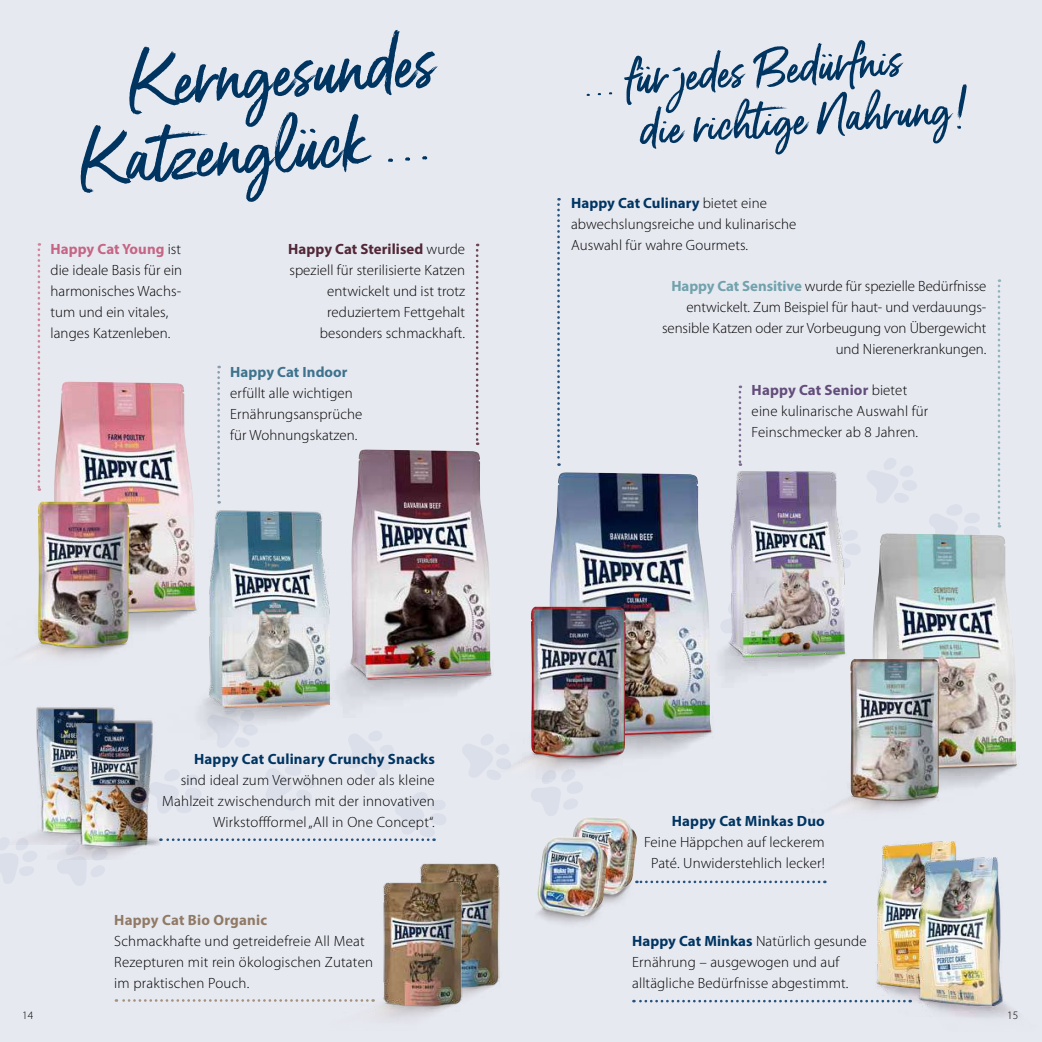
<style>
.page{position:relative;width:1042px;height:1042px;background:#fff}
.page>*{position:absolute;margin:0;border:0;box-sizing:border-box;transform-origin:0 0}
.t1{font:74.9px/74.9px "Gotcha Standup HD";color:#003562;text-align:right}
.t2{font:48.82px/52px "Gotcha Standup HD";color:#003562}
.t3{font:300 14.88px/21px "Myriad Pro";letter-spacing:.005em;color:#000}
.t4{font:700 14.88px "Myriad Pro";letter-spacing:.015em;color:#003562}
.t5{font:700 14.88px "Myriad Pro";letter-spacing:.015em;color:#907a65}
.t6{font:700 14.88px "Myriad Pro";letter-spacing:.005em;color:#3e738d}
.t7{font:300 11.38px "Myriad Pro";color:#000}
.s1{font-weight:700;color:#c56583}
.s2{font-weight:700;color:#522837}
.s3{font-weight:700;color:#003562}
.s4{font-weight:700;color:#71a2ac}
.s5{font-weight:700;color:#624c7a}
</style>
<div class="page">
<div style="left:0;top:0;width:546px;height:1042px;background:#e7e9f1"></div>
<div style="left:502px;top:0;width:540px;height:1042px;background:#e7e9f1"></div>
<svg style="left:929px;top:505px;width:51px;height:28px"></svg>
<svg style="left:867px;top:458px;width:50px;height:45px"></svg>
<svg style="left:844px;top:530px;width:16px;height:38px"></svg>
<svg style="left:721px;top:603px;width:10px;height:26px"></svg>
<svg style="left:533px;top:799px;width:45px;height:17px"></svg>
<svg style="left:57px;top:859px;width:48px;height:27px"></svg>
<svg style="left:0;top:837px;width:37px;height:47px"></svg>
<img style="left:548px;top:472px;width:164px;height:265px">
<img style="left:573px;top:817px;width:64px;height:78px">
<img style="left:541px;top:890px;width:79px;height:34px">
<img style="left:537px;top:836px;width:71px;height:81px">
<img style="left:420px;top:863px;width:80px;height:130px">
<img style="left:367px;top:983px;width:104px;height:37px">
<img style="left:377px;top:877px;width:91px;height:134px">
<svg style="left:161px;top:731px;width:285px;height:110px"></svg>
<img style="left:876px;top:981px;width:41px;height:22px">
<img style="left:877px;top:841px;width:79px;height:148px">
<img style="left:917px;top:977px;width:100px;height:41px">
<img style="left:919px;top:857px;width:83px;height:148px">
<img style="left:10px;top:835px;width:37px;height:9px">
<img style="left:32px;top:707px;width:83px;height:128px">
<img style="left:47px;top:830px;width:87px;height:29px">
<img style="left:72px;top:719px;width:88px;height:130px">
<svg style="left:38px;top:243px;width:2px;height:248px"></svg>
<svg style="left:738px;top:385px;width:3px;height:81px"></svg>
<svg style="left:997px;top:279px;width:3px;height:248px"></svg>
<svg style="left:633px;top:1000px;width:277px;height:2px"></svg>
<svg style="left:636px;top:880px;width:189px;height:3px"></svg>
<svg style="left:116px;top:999px;width:251px;height:3px"></svg>
<svg style="left:217px;top:366px;width:3px;height:138px"></svg>
<svg style="left:557px;top:198px;width:3px;height:268px"></svg>
<svg style="left:476px;top:244px;width:2px;height:201px"></svg>
<img style="left:350px;top:449px;width:141px;height:230px">
<img style="left:872px;top:533px;width:145px;height:237px">
<img style="left:148px;top:679px;width:183px;height:60px">
<img style="left:209px;top:511px;width:120px;height:195px">
<img style="left:53px;top:381px;width:143px;height:233px">
<img style="left:669px;top:629px;width:177px;height:59px">
<img style="left:731px;top:471px;width:113px;height:185px">
<img style="left:37px;top:502px;width:92px;height:145px">
<img style="left:850px;top:659px;width:89px;height:141px">
<img style="left:402px;top:731px;width:234px;height:68px">
<img style="left:530px;top:607px;width:96px;height:151px">
<h1 class="t1" style="left:73px;top:54px;width:362px;rotate:-4deg">Kerngesundes<br>Katzenglück ...</h1>
<p class="t3" style="left:51px;top:239px;width:133px"><span class="s1">Happy Cat Young</span> ist die ideale Basis für ein harmonisches Wachs&shy;tum und ein vitales, langes Katzenleben.</p>
<p class="t3" style="left:288px;top:239px;width:178px;text-align:right"><span class="s2">Happy Cat Sterilised</span> wurde speziell für sterilisierte Katzen entwickelt und ist trotz reduziertem Fettgehalt besonders schmackhaft.</p>
<p class="t6" style="left:230px;top:362px;width:119px">Happy Cat Indoor</p>
<p class="t3" style="left:230px;top:382px;width:133px">erfüllt alle wichtigen<br>Ernährungsansprüche für Wohnungskatzen.</p>
<h2 class="t2" style="left:634px;top:55px;width:332px;text-indent:-55px;rotate:-4deg">... für jedes Bedürfnis<br>die richtige Nahrung!</h2>
<p class="t3" style="left:571px;top:192px;width:227px"><span class="s3">Happy Cat Culinary</span> bietet eine abwechslungsreiche und kulinarische<br>Auswahl für wahre Gourmets.</p>
<p class="t3" style="left:662px;top:275px;width:326px;text-align:right"><span class="s4">Happy Cat Sensitive</span> wurde für spezielle Bedürfnisse entwickelt. Zum Beispiel für haut- und verdauungs&shy;sensible Katzen oder zur Vorbeugung von Übergewicht und Nierenerkrankungen.</p>
<p class="t3" style="left:751px;top:380px;width:178px"><span class="s5">Happy Cat Senior</span> bietet eine kulinarische Auswahl für<br>Feinschmecker ab 8 Jahren.</p>
<p class="t4" style="left:194px;top:749px;width:242px">Happy Cat Culinary Crunchy Snacks</p>
<p class="t3" style="left:162px;top:769px;width:274px;text-align:right">sind ideal zum Verwöhnen oder als kleine<br>Mahlzeit zwischendurch mit der innovativen<br>Wirkstoffformel „All in One Concept“.</p>
<p class="t5" style="left:114px;top:910px;width:154px">Happy Cat Bio Organic</p>
<p class="t3" style="left:114px;top:930px;width:260px">Schmackhafte und getreidefreie All Meat<br>Rezepturen mit rein ökologischen Zutaten im praktischen Pouch.</p>
<p class="t4" style="left:672px;top:811px;width:154px">Happy Cat Minkas Duo</p>
<p class="t3" style="left:644px;top:832px;width:182px;text-align:center">Feine Häppchen auf leckerem<br>Paté. Unwiderstehlich lecker!</p>
<p class="t3" style="left:632px;top:930px;width:236px"><span class="s3">Happy Cat Minkas</span> Natürlich gesunde<br>Ernährung – ausgewogen und auf alltägliche Bedürfnisse abgestimmt.</p>
<p class="t7" style="left:22px;top:1008px;width:13px">14</p>
<p class="t7" style="left:1007px;top:1008px;width:13px">15</p>
</div>
